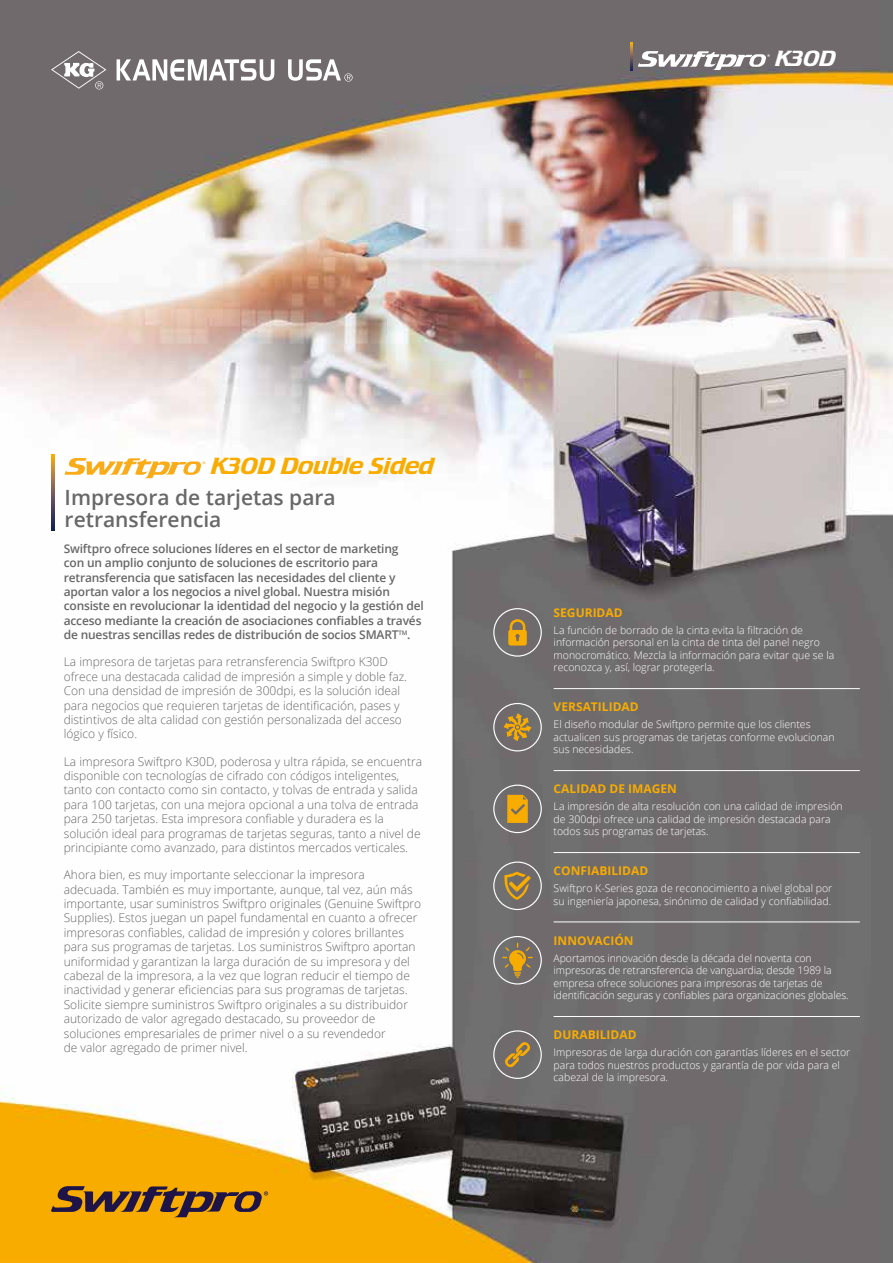
<style>
.page{position:relative;width:893px;height:1263px;background:#fff}
.page>*{position:absolute;margin:0;border:0;box-sizing:border-box;transform-origin:0 0}
.t1{font:24.45px "Crillee Italic Std";letter-spacing:-.04em;color:#f8ac00;scale:1.2 1}
.t2{font:22.95px "Crillee Italic Std";color:#fff;scale:1.2 1}
.t3{font:600 21px/22.5px "Open Sans";color:#686868}
.t4{font:300 12px/14.4px "Open Sans";color:#686868}
.t5{font:600 12px/14.4px "Open Sans";letter-spacing:-.015em;color:#686868}
.t6{font:700 12px "Open Sans";color:#f8ac00}
.t7{font:300 10.5px/12.6px "Open Sans";color:#fff}
</style>
<div class="page">
<img style="left:0;top:0;width:893px;height:1263px">
<svg style="left:630px;top:43px;width:3px;height:28px"></svg>
<svg style="left:638px;top:51px;width:132px;height:19px"></svg>
<svg style="left:51px;top:454px;width:3px;height:77px"></svg>
<div style="left:493px;top:1030px;width:49px;height:49px;border:1px solid #fff;border-radius:50%"></div>
<svg style="left:504px;top:1041px;width:27px;height:27px"></svg>
<div style="left:493px;top:703px;width:49px;height:48px;border:1px solid #fff;border-radius:50%"></div>
<svg style="left:504px;top:713px;width:27px;height:28px"></svg>
<div style="left:493px;top:608px;width:49px;height:49px;border:1px solid #fff;border-radius:50%"></div>
<svg style="left:508px;top:619px;width:19px;height:26px"></svg>
<div style="left:493px;top:936px;width:49px;height:48px;border:1px solid #fff;border-radius:50%"></div>
<svg style="left:502px;top:943px;width:31px;height:35px"></svg>
<div style="left:493px;top:861px;width:49px;height:49px;border:1px solid #fff;border-radius:50%"></div>
<svg style="left:504px;top:871px;width:27px;height:29px"></svg>
<div style="left:493px;top:784px;width:49px;height:49px;border:1px solid #fff;border-radius:50%"></div>
<svg style="left:507px;top:795px;width:21px;height:28px"></svg>
<hr style="left:554px;top:688px;width:306px;height:1px;background:#fff">
<hr style="left:554px;top:770px;width:306px;height:1px;background:#fff">
<hr style="left:554px;top:852px;width:306px;height:1px;background:#fff">
<hr style="left:554px;top:922px;width:306px;height:1px;background:#fff">
<hr style="left:554px;top:1016px;width:306px;height:1px;background:#fff">
<svg style="left:117px;top:59px;width:157px;height:22px"></svg>
<svg style="left:51px;top:51px;width:55px;height:38px;background:#8d888a"></svg>
<svg style="left:288px;top:59px;width:65px;height:23px"></svg>
<svg style="left:51px;top:1186px;width:217px;height:31px;background:#9e6d1d"></svg>
<svg style="left:65px;top:458px;width:140px;height:20px"></svg>
<h2 class="t2" style="left:775px;top:46px;width:53px">K30D</h2>
<h1 class="t1" style="left:210px;top:453px;width:188px">K30D Double Sided</h1>
<h3 class="t3" style="left:65px;top:485px;width:273px">Impresora de tarjetas para retransferencia</h3>
<p class="t5" style="left:64px;top:541px;width:362px">Swiftpro ofrece soluciones líderes en el sector de marketing<br>con un amplio conjunto de soluciones de escritorio para retransferencia que satisfacen las necesidades del cliente y aportan valor a los negocios a nivel global. Nuestra misión consiste en revolucionar la identidad del negocio y la gestión del acceso mediante la creación de asociaciones confiables a través de nuestras sencillas redes de distribución de socios SMART<sup>TM</sup>.</p>
<p class="t4" style="left:64px;top:654px;width:345px">La impresora de tarjetas para retransferencia Swiftpro K30D ofrece una destacada calidad de impresión a simple y doble faz.<br>Con una densidad de impresión de 300dpi, es la solución ideal para negocios que requieren tarjetas de identificación, pases y distintivos de alta calidad con gestión personalizada del acceso lógico y físico.</p>
<p class="t4" style="left:64px;top:754px;width:360px">La impresora Swiftpro K30D, poderosa y ultra rápida, se encuentra disponible con tecnologías de cifrado con códigos inteligentes, tanto con contacto como sin contacto, y tolvas de entrada y salida para 100 tarjetas, con una mejora opcional a una tolva de entrada para 250 tarjetas. Esta impresora confiable y duradera es la solución ideal para programas de tarjetas seguras, tanto a nivel de principiante como avanzado, para distintos mercados verticales.</p>
<p class="t4" style="left:64px;top:867px;width:359px">Ahora bien, es muy importante seleccionar la impresora adecuada. También es muy importante, aunque, tal vez, aún más importante, usar suministros Swiftpro originales (Genuine Swiftpro Supplies). Estos juegan un papel fundamental en cuanto a ofrecer impresoras confiables, calidad de impresión y colores brillantes para sus programas de tarjetas. Los suministros Swiftpro aportan uniformidad y garantizan la larga duración de su impresora y del cabezal de la impresora, a la vez que logran reducir el tiempo de inactividad y generar eficiencias para sus programas de tarjetas.<br>Solicite siempre suministros Swiftpro originales a su distribuidor autorizado de valor agregado destacado, su proveedor de soluciones empresariales de primer nivel o a su revendedor<br>de valor agregado de primer nivel.</p>
<p class="t6" style="left:554px;top:604px;width:71px">SEGURIDAD</p>
<p class="t7" style="left:554px;top:623px;width:282px">La función de borrado de la cinta evita la filtración de información personal en la cinta de tinta del panel negro monocromático. Mezcla la información para evitar que se la reconozca y, así, lograr protegerla.</p>
<p class="t6" style="left:554px;top:698px;width:87px">VERSATILIDAD</p>
<p class="t7" style="left:554px;top:718px;width:283px">El diseño modular de Swiftpro permite que los clientes actualicen sus programas de tarjetas conforme evolucionan sus necesidades.</p>
<p class="t6" style="left:554px;top:780px;width:125px">CALIDAD DE IMAGEN</p>
<p class="t7" style="left:554px;top:800px;width:291px">La impresión de alta resolución con una calidad de impresión de 300dpi ofrece una calidad de impresión destacada para todos sus programas de tarjetas.</p>
<p class="t6" style="left:554px;top:862px;width:96px">CONFIABILIDAD</p>
<p class="t7" style="left:554px;top:882px;width:280px">Swiftpro K-Series goza de reconocimiento a nivel global por su ingeniería japonesa, sinónimo de calidad y confiabilidad.</p>
<p class="t6" style="left:554px;top:932px;width:82px">INNOVACIÓN</p>
<p class="t7" style="left:554px;top:951px;width:296px">Aportamos innovación desde la década del noventa con impresoras de retransferencia de vanguardia; desde 1989 la empresa ofrece soluciones para impresoras de tarjetas de identificación seguras y confiables para organizaciones globales.</p>
<p class="t6" style="left:554px;top:1026px;width:84px">DURABILIDAD</p>
<p class="t7" style="left:554px;top:1046px;width:298px">Impresoras de larga duración con garantías líderes en el sector para todos nuestros productos y garantía de por vida para el cabezal de la impresora.</p>
</div>
